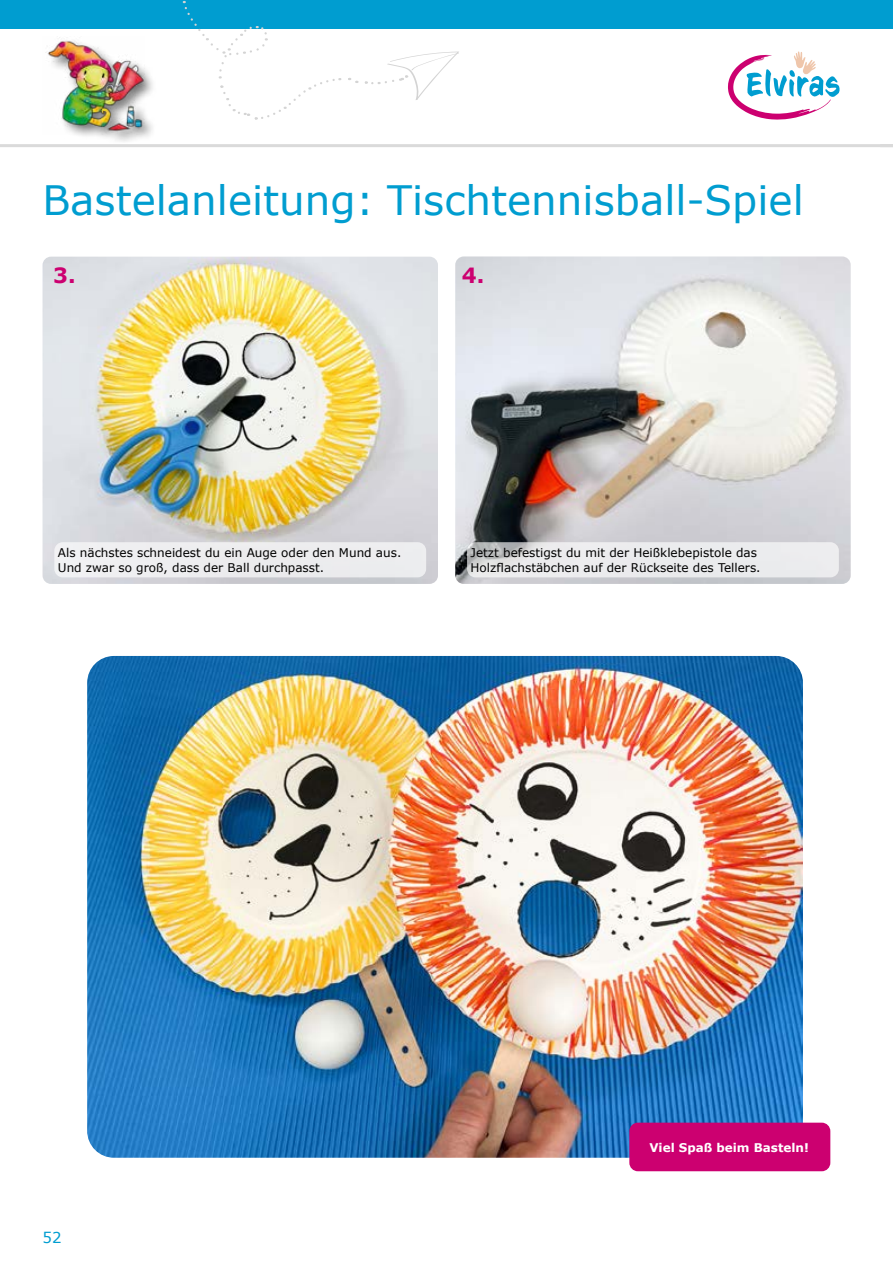
<style>
.page{position:relative;width:893px;height:1263px;background:#fff}
.page>*{position:absolute;margin:0;border:0;box-sizing:border-box;transform-origin:0 0}
.t1{font:40.5px "Verdana";color:#009dd0}
.t2{font:700 21px "Verdana";color:#cc0070}
.t3{font:15px "Verdana";color:#009dd0}
.t4{font:12px/14.4px "Verdana";color:#000}
.t5{font:700 12px "Verdana";color:#fff}
</style>
<div class="page">
<img style="left:87px;top:656px;width:716px;height:502px">
<div style="left:629px;top:1123px;width:201px;height:48px;background:#cc0070;border-radius:9px"></div>
<img style="left:43px;top:257px;width:395px;height:327px">
<img style="left:455px;top:256px;width:396px;height:328px">
<svg style="left:467px;top:542px;width:372px;height:35px;background:#e6e6e8"></svg>
<div style="left:54px;top:542px;width:372px;height:35px;background:#ededef;border-radius:9px"></div>
<svg style="left:728px;top:51px;width:112px;height:69px"></svg>
<div style="left:0;top:0;width:893px;height:29px;background:#009dd0"></div>
<svg style="left:182px;top:0;width:277px;height:120px"></svg>
<hr style="left:0;top:144px;width:893px;height:3px;background:#dadada">
<div style="left:47px;top:39px;width:110px;height:105px;background:#000;opacity:.55"></div>
<img style="left:45px;top:37px;width:100px;height:97px">
<h1 class="t1" style="left:43px;top:174px;width:763px">Bastelanleitung: Tischtennisball-Spiel</h1>
<h2 class="t2" style="left:53px;top:262px;width:24px">3.</h2>
<h2 class="t2" style="left:462px;top:262px;width:24px">4.</h2>
<p class="t4" style="left:58px;top:546px;width:345px">Als nächstes schneidest du ein Auge oder den Mund aus.<br>Und zwar so groß, dass der Ball durchpasst.</p>
<p class="t4" style="left:471px;top:546px;width:292px">Jetzt befestigst du mit der Heißklebepistole das<br>Holzflachstäbchen auf der Rückseite des Tellers.</p>
<p class="t3" style="left:43px;top:1228px;width:21px">52</p>
<p class="t5" style="left:649px;top:1139px;width:161px">Viel Spaß beim Basteln!</p>
</div>
